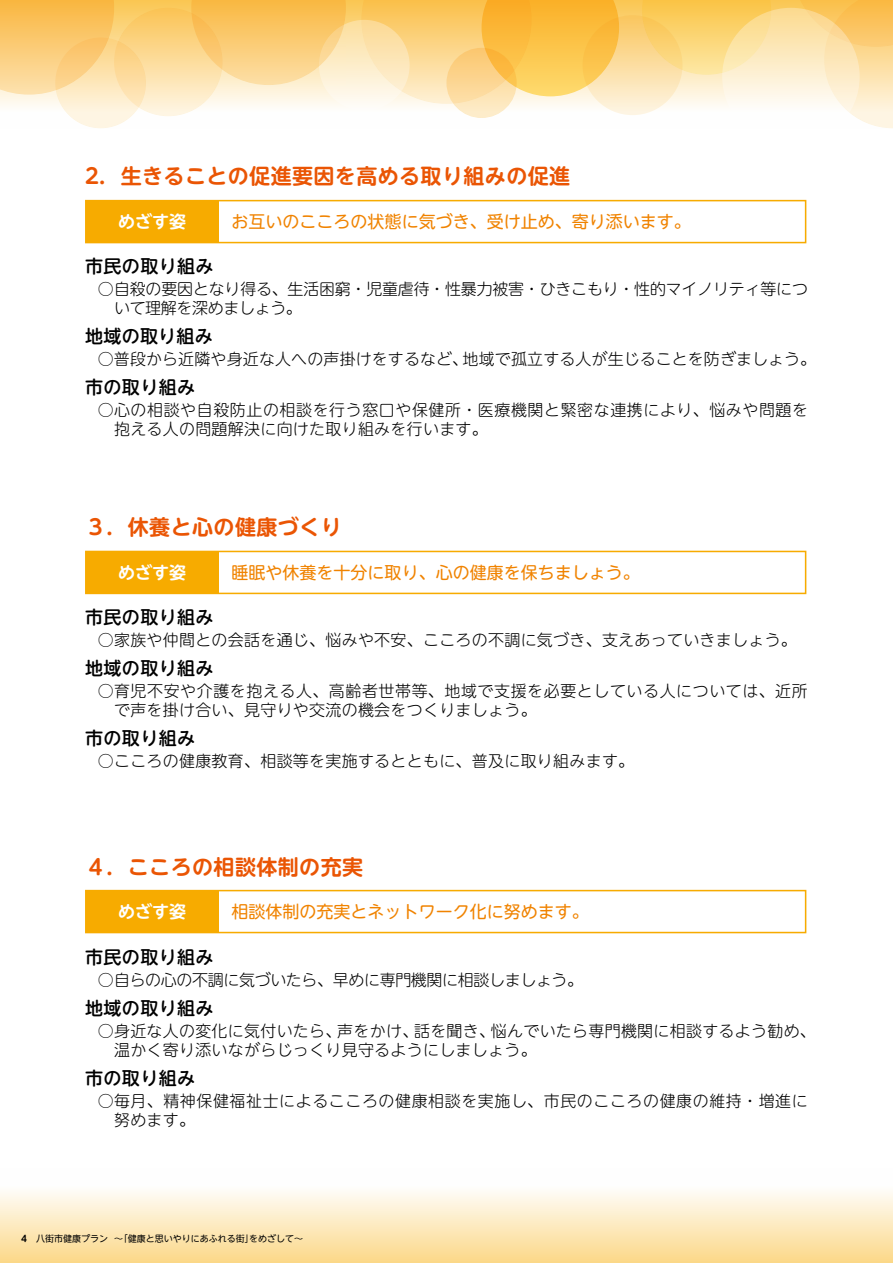
<style>
.page{position:relative;width:893px;height:1263px;background:#fff}
.page>*{position:absolute;margin:0;border:0;box-sizing:border-box;transform-origin:0 0}
.t1{font:700 21px "UD Shin M Go Pr 6 De";letter-spacing:.02em;color:#ea5504}
.t2{font:500 18px "UD Shin M Go Pr 6";letter-spacing:.02em;color:#000}
.t3{font:16.95px "UD Shin M Go Pr 6";color:#f08300}
.t4{font:700 16.95px "UD Shin M Go Pr 6 De";color:#fff}
.t5{font:300 15.9px/19.2px "UD Shin M Go Pr 6";letter-spacing:.02em;color:#000}
.t6{font:300 15.9px/19.2px "UD Shin M Go Pr 6";letter-spacing:.04em;color:#000}
.t7{font:300 15.9px/19.2px "UD Shin M Go Pr 6";letter-spacing:-.01em;color:#000}
.t8{font:300 15.9px "UD Shin M Go Pr 6";letter-spacing:-.02em;color:#000}
.t9{font:9px "UD Shin M Go Pr 6 N";color:#000}
.s1{font-family:"UD Shin M Go Pr 6 N De";font-weight:700}
</style>
<div class="page">
<svg style="left:0;top:0;width:791px;height:128px"></svg>
<svg style="left:0;top:0;width:114px;height:95px;background:#fac86e"></svg>
<svg style="left:642px;top:0;width:129px;height:75px;background:#fbd169"></svg>
<svg style="left:55px;top:38px;width:91px;height:90px;background:#fce2b2"></svg>
<svg style="left:361px;top:0;width:258px;height:104px;background:#fbca65"></svg>
<svg style="left:114px;top:8px;width:109px;height:108px;background:#fcdc9c"></svg>
<svg style="left:791px;top:0;width:102px;height:128px;background:#fcd68f"></svg>
<div style="left:319px;top:20px;width:91px;height:91px;background:linear-gradient(to bottom,#fbd991,#fefdfa);border-radius:50%"></div>
<div style="left:722px;top:8px;width:138px;height:137px;background:linear-gradient(to bottom,#fbd98c,#fff);border-radius:50%"></div>
<svg style="left:191px;top:0;width:155px;height:85px;background:#face7b"></svg>
<svg style="left:446px;top:48px;width:71px;height:70px;background:#fcd591"></svg>
<svg style="left:583px;top:15px;width:99px;height:100px;background:#fbd891"></svg>
<div style="left:0;top:1169px;width:893px;height:94px;background:linear-gradient(to bottom,#fff,#fcd98c)"></div>
<div style="left:86px;top:890px;width:132px;height:43px;background:#f7ab00"></div>
<div style="left:85px;top:890px;width:721px;height:43px;border:2px solid #f7ab00"></div>
<div style="left:86px;top:551px;width:132px;height:42px;background:#f7ab00"></div>
<div style="left:85px;top:551px;width:721px;height:43px;border:2px solid #f7ab00"></div>
<div style="left:86px;top:200px;width:132px;height:43px;background:#f7ab00"></div>
<div style="left:85px;top:200px;width:721px;height:43px;border:2px solid #f7ab00"></div>
<h1 class="t1" style="left:85px;top:159px;width:487px">2．生きることの促進要因を高める取り組みの促進</h1>
<p class="t4" style="left:118px;top:207px;width:70px">めざす姿</p>
<p class="t3" style="left:232px;top:208px;width:461px">お互いのこころの状態に気づき、受け止め、寄り添います。</p>
<p class="t2" style="left:85px;top:251px;width:130px">市民の取り組み</p>
<p class="t7" style="left:114px;top:278px;width:695px;text-indent:-16px">○自殺の要因となり得る、生活困窮・児童虐待・性暴力被害・ひきこもり・性的マイノリティ等について理解を深めましょう。</p>
<p class="t2" style="left:85px;top:321px;width:129px">地域の取り組み</p>
<p class="t5" style="left:98px;top:348px;width:720px">○普段から近隣や身近な人への声掛けをするなど、地域で孤立する人が生じることを防ぎましょう。</p>
<p class="t2" style="left:85px;top:372px;width:112px">市の取り組み</p>
<p class="t6" style="left:114px;top:399px;width:695px;text-indent:-16px">○心の相談や自殺防止の相談を行う窓口や保健所・医療機関と緊密な連携により、悩みや問題を抱える人の問題解決に向けた取り組みを行います。</p>
<h1 class="t1" style="left:85px;top:509px;width:258px">３．休養と心の健康づくり</h1>
<p class="t4" style="left:118px;top:558px;width:70px">めざす姿</p>
<p class="t3" style="left:232px;top:558px;width:410px">睡眠や休養を十分に取り、心の健康を保ちましょう。</p>
<p class="t2" style="left:85px;top:602px;width:130px">市民の取り組み</p>
<p class="t5" style="left:98px;top:629px;width:701px">○家族や仲間との会話を通じ、悩みや不安、こころの不調に気づき、支えあっていきましょう。</p>
<p class="t2" style="left:85px;top:653px;width:130px">地域の取り組み</p>
<p class="t6" style="left:114px;top:680px;width:695px;text-indent:-16px">○育児不安や介護を抱える人、高齢者世帯等、地域で支援を必要としている人については、近所で声を掛け合い、見守りや交流の機会をつくりましょう。</p>
<p class="t2" style="left:85px;top:723px;width:112px">市の取り組み</p>
<p class="t5" style="left:98px;top:750px;width:538px">○こころの健康教育、相談等を実施するとともに、普及に取り組みます。</p>
<h1 class="t1" style="left:85px;top:849px;width:280px">４．こころの相談体制の充実</h1>
<p class="t4" style="left:118px;top:897px;width:70px">めざす姿</p>
<p class="t3" style="left:232px;top:897px;width:359px">相談体制の充実とネットワーク化に努めます。</p>
<p class="t2" style="left:85px;top:942px;width:130px">市民の取り組み</p>
<p class="t8" style="left:98px;top:967px;width:487px">○自らの心の不調に気づいたら、早めに専門機関に相談しましょう。</p>
<p class="t2" style="left:85px;top:993px;width:130px">地域の取り組み</p>
<p class="t5" style="left:114px;top:1020px;width:703px;text-indent:-16px">○身近な人の変化に気付いたら、声をかけ、話を聞き、悩んでいたら専門機関に相談するよう勧め、温かく寄り添いながらじっくり見守るようにしましょう。</p>
<p class="t2" style="left:85px;top:1063px;width:112px">市の取り組み</p>
<p class="t6" style="left:114px;top:1090px;width:695px;text-indent:-16px">○毎月、精神保健福祉士によるこころの健康相談を実施し、市民のこころの健康の維持・増進に努めます。</p>
<p class="t9" style="left:21px;top:1231px;width:283px"><span class="s1">4　</span>八街市健康プラン 〜「健康と思いやりにあふれる街」をめざして〜</p>
</div>
